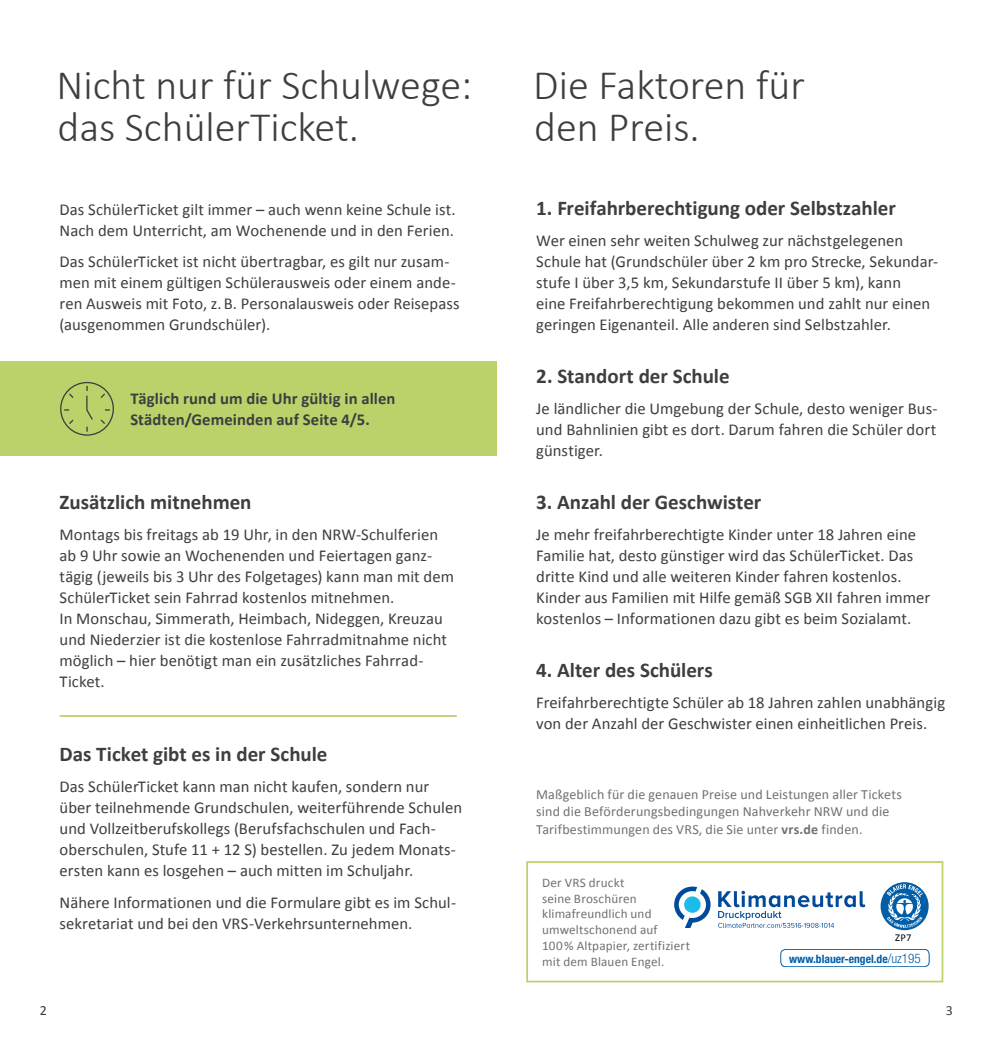
<style>
.page{position:relative;width:993px;height:1042px;background:#fff}
.page>*{position:absolute;margin:0;border:0;box-sizing:border-box;transform-origin:0 0}
.t1{font:300 42px/42px "Calibri";color:#3e3d40}
.t2{font:700 21px "Calibri";color:#3e3d40}
.t3{font:16.62px/21px "Calibri";letter-spacing:.005em;color:#3e3d40}
.t4{font:700 16.62px/21px "Calibri";letter-spacing:.005em;color:#3e3d40}
.t5{font:14px/17.5px "Calibri";letter-spacing:.01em;color:#707172}
.t6{font:14px "Calibri";color:#3e3d40}
.t7{font:13.12px/15.8px "Calibri";letter-spacing:.015em;color:#707172}
.t8{font:700 condensed 11.55px "Helvetica Neue";color:#005ea8}
.t9{font:10.5px "Calibri";color:#000}
.s1{font-weight:700}
.s2{font-weight:300;font-size:13.12px}
</style>
<div class="page">
<div style="left:526px;top:861px;width:417px;height:121px;border:2px solid #bbd26a"></div>
<div style="left:780px;top:949px;width:149px;height:18px;border:1px solid #005ea8;border-radius:5px"></div>
<svg style="left:880px;top:882px;width:48px;height:48px"></svg>
<svg style="left:674px;top:886px;width:36px;height:42px"></svg>
<svg style="left:718px;top:891px;width:147px;height:37px"></svg>
<div style="left:0;top:361px;width:496px;height:95px;background:#bbd26a"></div>
<hr style="left:60px;top:715px;width:396px;height:2px;background:#bbd26a">
<div style="left:60px;top:382px;width:54px;height:54px;border:1px solid #3e3d40;border-radius:50%"></div>
<svg style="left:69px;top:393px;width:5px;height:5px"></svg>
<svg style="left:69px;top:419px;width:5px;height:5px"></svg>
<svg style="left:86px;top:386px;width:24px;height:46px"></svg>
<h1 class="t1" style="left:57px;top:62px;width:417px">Nicht nur für Schulwege: das SchülerTicket.</h1>
<p class="t3" style="left:60px;top:198px;width:397px">Das SchülerTicket gilt immer – auch wenn keine Schule ist.<br>Nach dem Unterricht, am Wochenende und in den Ferien.</p>
<p class="t3" style="left:60px;top:250px;width:401px">Das SchülerTicket ist nicht übertragbar, es gilt nur zusam&shy;men mit einem gültigen Schülerausweis oder einem ande&shy;ren Ausweis mit Foto, z.B. Personalausweis oder Reisepass (ausgenommen Grundschüler).</p>
<p class="t4" style="left:130px;top:387px;width:266px">Täglich rund um die Uhr gültig in allen<br>Städten/Gemeinden auf Seite 4/5.</p>
<p class="t2" style="left:60px;top:488px;width:193px">Zusätzlich mitnehmen</p>
<p class="t3" style="left:60px;top:523px;width:396px">Montags bis freitags ab 19 Uhr, in den NRW-Schulferien ab 9 Uhr sowie an Wochenenden und Feiertagen ganz&shy;tägig (jeweils bis 3 Uhr des Folgetages) kann man mit dem SchülerTicket sein Fahrrad kostenlos mitnehmen.<br>In Monschau, Simmerath, Heimbach, Nideggen, Kreuzau und Niederzier ist die kostenlose Fahrradmitnahme nicht möglich – hier benötigt man ein zusätzliches Fahrrad-Ticket.</p>
<p class="t2" style="left:60px;top:740px;width:269px">Das Ticket gibt es in der Schule</p>
<p class="t3" style="left:60px;top:775px;width:404px">Das SchülerTicket kann man nicht kaufen, sondern nur über teilnehmende Grundschulen, weiterführende Schulen und Vollzeitberufskollegs (Berufsfachschulen und Fach&shy;oberschulen, Stufe 11 + 12 S) bestellen. Zu jedem Monats&shy;ersten kann es losgehen – auch mitten im Schuljahr.</p>
<p class="t3" style="left:60px;top:891px;width:398px">Nähere Informationen und die Formulare gibt es im Schul&shy;sekretariat und bei den VRS-Verkehrsunternehmen.</p>
<h1 class="t1" style="left:533px;top:62px;width:273px">Die Faktoren für den Preis.</h1>
<p class="t2" style="left:536px;top:194px;width:361px">1. Freifahrberechtigung oder Selbstzahler</p>
<p class="t3" style="left:536px;top:229px;width:402px">Wer einen sehr weiten Schulweg zur nächstgelegenen Schule hat (Grundschüler über 2 km pro Strecke, Sekundar&shy;stufe I über 3,5 km, Sekundarstufe II über 5 km), kann<br>eine Freifahrberechtigung bekommen und zahlt nur einen geringen Eigenanteil. Alle anderen sind Selbstzahler.</p>
<p class="t2" style="left:536px;top:362px;width:195px">2. Standort der Schule</p>
<p class="t3" style="left:536px;top:397px;width:402px;text-align:justify">Je ländlicher die Umgebung der Schule, desto weniger Bus&shy;und Bahnlinien gibt es dort. Darum fahren die Schüler dort günstiger.</p>
<p class="t2" style="left:536px;top:488px;width:227px">3. Anzahl der Geschwister</p>
<p class="t3" style="left:536px;top:523px;width:395px">Je mehr freifahrberechtigte Kinder unter 18 Jahren eine Familie hat, desto günstiger wird das SchülerTicket. Das dritte Kind und alle weiteren Kinder fahren kostenlos.<br>Kinder aus Familien mit Hilfe gemäß SGB XII fahren immer kostenlos – Informationen dazu gibt es beim Sozialamt.</p>
<p class="t2" style="left:536px;top:656px;width:178px">4. Alter des Schülers</p>
<p class="t3" style="left:536px;top:691px;width:410px">Freifahrberechtigte Schüler ab 18 Jahren zahlen unabhängig von der Anzahl der Geschwister einen einheitlichen Preis.</p>
<p class="t5" style="left:536px;top:785px;width:367px">Maßgeblich für die genauen Preise und Leistungen aller Tickets sind die Beförderungsbedingungen Nahverkehr NRW und die<br>Tarifbestimmungen des VRS, die Sie unter <span class="s1">vrs.de</span> finden.</p>
<p class="t7" style="left:542px;top:874px;width:149px">Der VRS druckt<br>seine Broschüren klimafreundlich und umweltschonend auf<br>100% Altpapier, zertifiziert mit dem Blauen Engel.</p>
<p class="t9" style="left:895px;top:931px;width:18px">ZP7</p>
<p class="t8" style="left:788px;top:951px;width:133px">www.blauer-engel.de<span class="s2">/uz195</span></p>
<p class="t6" style="left:40px;top:1001px;width:9px">2</p>
<p class="t6" style="left:945px;top:1001px;width:9px">3</p>
</div>
